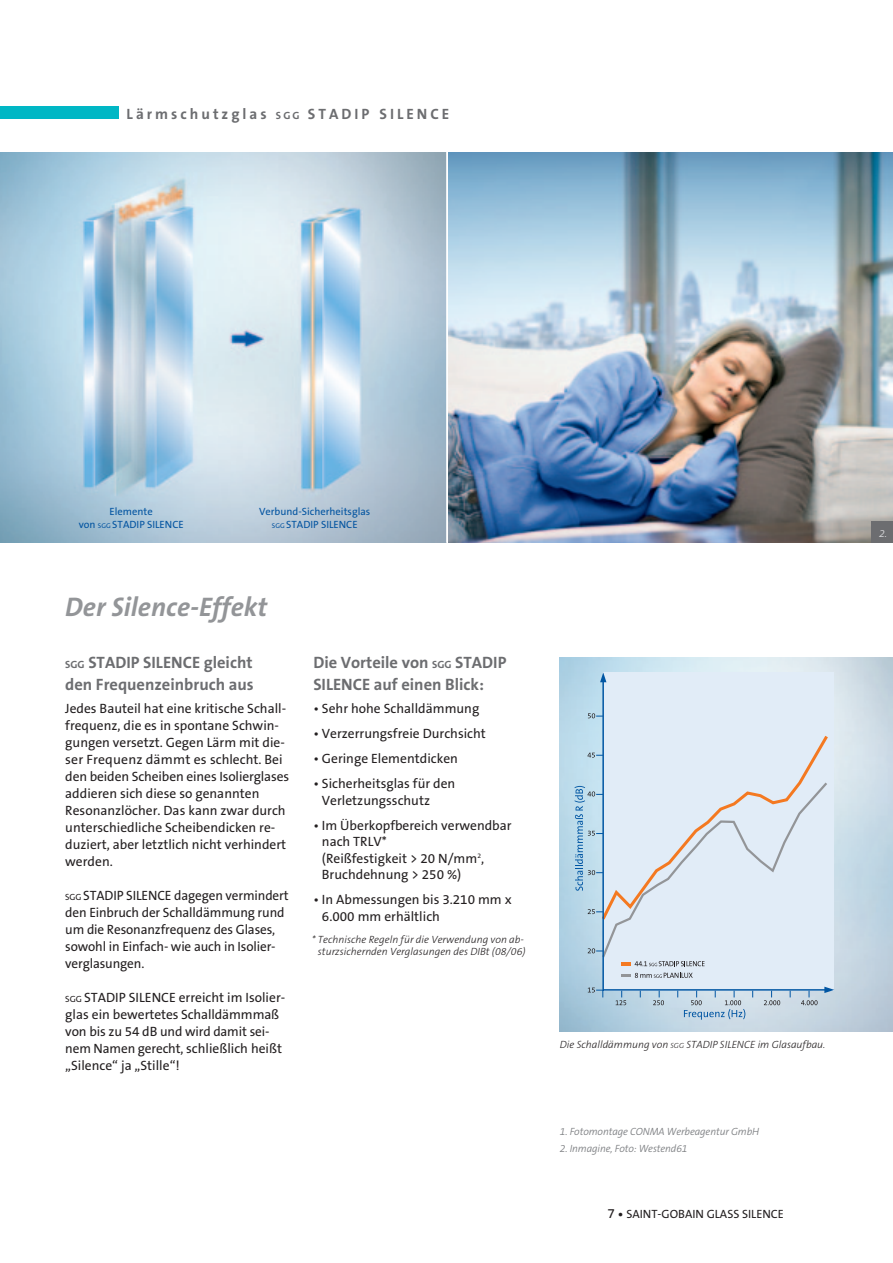
<style>
.page{position:relative;width:893px;height:1263px;background:#fff}
.page>*{position:absolute;margin:0;border:0;box-sizing:border-box;transform-origin:0 0}
.t1{font:italic 700 27px "The Sans B7";color:#939598}
.t2{font:700 16.5px/22.6px "The Sans B7";color:#6c6d70}
.t3{font:700 15px "The Sans B7";letter-spacing:.2em;color:#6c6d70}
.t4{font:13.5px/17px "The Sans B5 Plain";color:#231f20}
.t5{font:12px "The Sans B5 Plain";color:#231f20}
.t6{font:italic 300 10.5px/12px "The Sans B3";color:#231f20;text-align:center}
.t7{font:10.5px/12.8px "The Sans B5 Plain";color:#0153a0;text-align:center}
.t8{font:italic 300 10.5px "The Sans B4";letter-spacing:-.01em;color:#808285}
.t9{font:italic 300 10.5px "The Sans B4";color:#d9dadc}
.s1{font-size:10.5px}
.s2{font-size:6.9px}
.s3{font-size:9px}
.s4{font-size:7.5px}
.s5{font-size:13.5px}
.s6{font-size:15px}
</style>
<div class="page">
<img style="left:0;top:153px;width:446px;height:390px">
<img style="left:448px;top:153px;width:445px;height:390px">
<div style="left:603px;top:673px;width:231px;height:318px;background:#e1ecf7"></div>
<hr style="left:604px;top:989px;width:223px;height:2px;background:#0156a3">
<hr style="left:602px;top:680px;width:2px;height:311px;background:#0156a3">
<svg style="left:600px;top:672px;width:6px;height:10px"></svg>
<svg style="left:824px;top:987px;width:10px;height:6px"></svg>
<svg style="left:616px;top:991px;width:10px;height:14px"></svg>
<svg style="left:588px;top:987px;width:15px;height:10px"></svg>
<svg style="left:588px;top:713px;width:15px;height:5px"></svg>
<svg style="left:653px;top:991px;width:11px;height:14px"></svg>
<svg style="left:764px;top:991px;width:16px;height:14px"></svg>
<svg style="left:801px;top:991px;width:17px;height:14px"></svg>
<svg style="left:684px;top:991px;width:61px;height:29px;background:#b8cddd"></svg>
<svg style="left:574px;top:732px;width:254px;height:234px"></svg>
<svg style="left:622px;top:973px;width:71px;height:5px"></svg>
<div style="left:0;top:106px;width:119px;height:13px;background:#00b7c5"></div>
<div style="left:872px;top:521px;width:21px;height:22px;background:#6c6d70"></div>
<p class="t3" style="left:127px;top:106px;width:274px">Lärmschutzglas <span class="s1">SGG</span> STA DI P SILENCE</p>
<p class="t7" style="left:79px;top:506px;width:106px">Elemente<br>von <span class="s2">SGG</span> STADIP SILENCE</p>
<p class="t7" style="left:259px;top:506px;width:113px">Verbund-Sicherheitsglas<br><span class="s2">SGG</span> STADIP SILENCE</p>
<h1 class="t1" style="left:65px;top:592px;width:204px">Der Silence-Effekt</h1>
<p class="t2" style="left:65px;top:651px;width:190px"><span class="s1">SGG</span> Stadip Silence gleicht den Frequenzeinbruch aus</p>
<p class="t4" style="left:65px;top:700px;width:225px">Jedes Bauteil hat eine kritische Schall&shy;frequenz, die es in spontane Schwin&shy;gungen versetzt. Gegen Lärm mit die&shy;ser Frequenz dämmt es schlecht. Bei den beiden Scheiben eines Isolierglases addieren sich diese so genannten Resonanzlöcher. Das kann zwar durch unterschiedliche Scheibendicken re&shy;duziert, aber letztlich nicht verhindert werden.</p>
<p class="t4" style="left:65px;top:888px;width:33px"><span class="s3">SGG</span> Stadip</p>
<p class="t4" style="left:126px;top:888px;width:14px">Silence</p>
<p class="t4" style="left:65px;top:888px;width:225px;text-indent:109px">dagegen vermindert den Einbruch der Schalldämmung rund um die Resonanzfrequenz des Glases, sowohl in Einfach- wie auch in Isolier&shy;verglasungen.</p>
<p class="t4" style="left:65px;top:990px;width:34px"><span class="s3">SGG</span> Stadip</p>
<p class="t4" style="left:129px;top:990px;width:15px">Silence</p>
<p class="t4" style="left:65px;top:990px;width:221px;text-indent:113px">erreicht im Isolier&shy;glas ein bewertetes Schalldämmmaß von bis zu 54 dB und wird damit sei&shy;nem Namen gerecht, schließlich heißt „Silence“ ja „Stille“!</p>
<p class="t2" style="left:313px;top:651px;width:193px">Die Vorteile von <span class="s1">SGG</span> Stadip<br>Silence auf einen Blick:</p>
<p class="t4" style="left:313px;top:700px;width:168px">• Sehr hohe Schalldämmung</p>
<p class="t4" style="left:313px;top:725px;width:174px">• Verzerrungsfreie Durchsicht</p>
<p class="t4" style="left:313px;top:750px;width:146px">• Geringe Elementdicken</p>
<p class="t4" style="left:322px;top:776px;width:135px;line-height:16.5px;text-indent:-9px">• Sicherheitsglas für den<br>Verletzungsschutz</p>
<p class="t4" style="left:322px;top:817px;width:191px;line-height:16.5px;text-indent:-9px">• Im Überkopfbereich verwendbar nach TRLV*<br>(Reißfestigkeit &gt; 20 N/mm<sup>2</sup>,<br>Bruchdehnung &gt; 250 %)</p>
<p class="t4" style="left:322px;top:892px;width:191px;line-height:16.5px;text-indent:-9px">• In Abmessungen bis 3.210 mm x<br>6.000 mm erhältlich</p>
<p class="t6" style="left:312px;top:933px;width:215px">* Technische Regeln für die Verwendung von ab&shy;sturzsichernden Verglasungen des DIBt (08/06)</p>
<p class="t6" style="left:560px;top:1039px;width:267px">Die Schalldämmung von <span class="s4">SGG</span> STADIP SILENCE im Glasaufbau.</p>
<p class="t8" style="left:560px;top:1126px;width:201px">1. Fotomontage Conma Werbeagentur GmbH</p>
<p class="t8" style="left:560px;top:1143px;width:129px">2. Inmagine, Foto: Westend61</p>
<p class="t5" style="left:607px;top:1207px;width:178px"><span class="s5">7</span> <span class="s6">•</span> SAINT-GOBAIN GLASS SILENCE</p>
<p class="t9" style="left:879px;top:528px;width:10px">2.</p>
</div>
